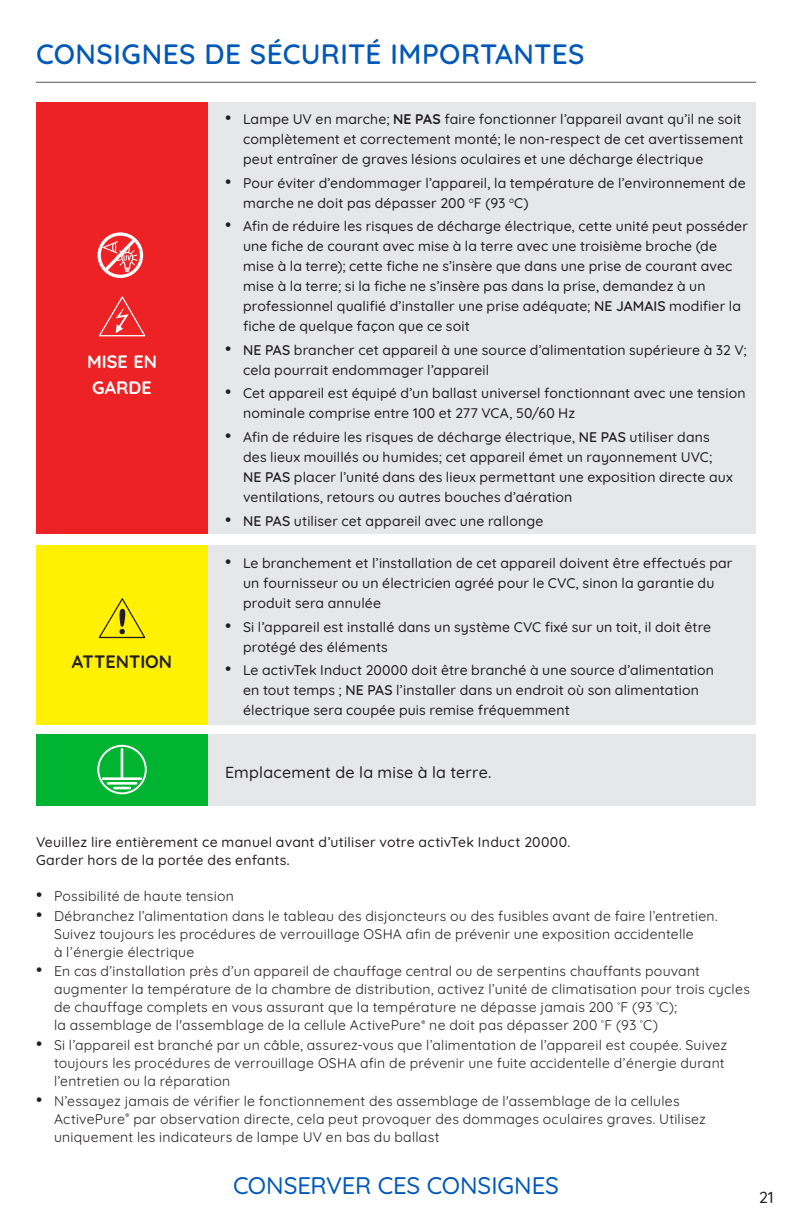
<style>
.page{position:relative;width:792px;height:1224px;background:#fff}
.page>*{position:absolute;margin:0;border:0;box-sizing:border-box;transform-origin:0 0}
.t1{font:600 28px "Quicksand";letter-spacing:.015em;color:#0058b8}
.t2{font:500 24px "Quicksand";letter-spacing:-.005em;color:#0058b8}
.t3{font:700 18px/26px "Quicksand";color:#fff}
.t4{font:700 18px "Quicksand";color:#231f20}
.t5{font:500 16px "Quicksand";letter-spacing:.015em;color:#231f20}
.t6{font:500 14px/20px "Quicksand";letter-spacing:.01em;color:#231f20}
.t7{font:14px/18px "Quicksand";letter-spacing:.02em;color:#231f20}
.s1{font-weight:400;font-size:18px}
.s2{font-weight:700}
.s3{font-weight:600}
.s4{font-size:18px}
</style>
<div class="page">
<hr style="left:36px;top:82px;width:720px;height:1px;background:#54575a">
<div style="left:36px;top:102px;width:172px;height:432px;background:#ed2224"></div>
<div style="left:208px;top:102px;width:548px;height:432px;background:#e6e7e9"></div>
<svg style="left:98px;top:296px;width:48px;height:41px"></svg>
<div style="left:98px;top:232px;width:45px;height:46px;border:3px solid #fff;border-radius:50%"></div>
<svg style="left:101px;top:235px;width:38px;height:40px"></svg>
<div style="left:36px;top:545px;width:172px;height:180px;background:#fff101"></div>
<div style="left:208px;top:545px;width:548px;height:180px;background:#e6e7e9"></div>
<svg style="left:98px;top:598px;width:48px;height:41px"></svg>
<div style="left:36px;top:734px;width:172px;height:72px;background:#00b331"></div>
<div style="left:208px;top:734px;width:548px;height:72px;background:#e6e7e9"></div>
<div style="left:97px;top:745px;width:50px;height:49px;border:2px solid #fff;border-radius:50%"></div>
<svg style="left:114px;top:787px;width:16px;height:2px"></svg>
<hr style="left:108px;top:782px;width:28px;height:3px;background:#fff">
<hr style="left:103px;top:777px;width:38px;height:3px;background:#fff">
<hr style="left:121px;top:749px;width:2px;height:29px;background:#fff">
<h1 class="t1" style="left:36px;top:32px;width:550px">CONSIGNES DE SÉCURITÉ IMPORTANTES</h1>
<p class="t3" style="left:87px;top:347px;width:71px">MISE EN<br>GARDE</p>
<p class="t4" style="left:72px;top:648px;width:102px">ATTENTION</p>
<p class="t6" style="left:243px;top:108px;width:502px;text-indent:-18px"><span class="s1">•</span> Lampe UV en marche; <span class="s2">NE PAS</span> faire fonctionner l’appareil avant qu’il ne soit complètement et correctement monté; le non-respect de cet avertissement peut entraîner de graves lésions oculaires et une décharge électrique</p>
<p class="t6" style="left:243px;top:171px;width:504px;text-indent:-18px"><span class="s1">•</span> Pour éviter d’endommager l’appareil, la température de l’environnement de marche ne doit pas dépasser 200 <sup>o</sup>F (93 <sup>o</sup>C)</p>
<p class="t6" style="left:243px;top:215px;width:506px;text-indent:-18px"><span class="s1">•</span> Afin de réduire les risques de décharge électrique, cette unité peut posséder une fiche de courant avec mise à la terre avec une troisième broche (de mise à la terre); cette fiche ne s’insère que dans une prise de courant avec mise à la terre; si la fiche ne s’insère pas dans la prise, demandez à un professionnel qualifié d’installer une prise adéquate; <span class="s3">NE JAMAIS</span> modifier la fiche de quelque façon que ce soit</p>
<p class="t6" style="left:243px;top:339px;width:505px;text-indent:-18px"><span class="s1">•</span> <span class="s3">NE PAS</span> brancher cet appareil à une source d’alimentation supérieure à 32 V; cela pourrait endommager l’appareil</p>
<p class="t6" style="left:243px;top:382px;width:504px;text-indent:-18px"><span class="s1">•</span> Cet appareil est équipé d’un ballast universel fonctionnant avec une tension nominale comprise entre 100 et 277 VCA, 50/60 Hz</p>
<p class="t6" style="left:243px;top:426px;width:491px;text-indent:-18px"><span class="s1">•</span> Afin de réduire les risques de décharge électrique, <span class="s3">NE PAS</span> utiliser dans des lieux mouillés ou humides; cet appareil émet un rayonnement UVC; <span class="s3">NE PAS</span> placer l’unité dans des lieux permettant une exposition directe aux ventilations, retours ou autres bouches d’aération</p>
<p class="t6" style="left:225px;top:509px;width:320px"><span class="s1">•</span> <span class="s3">NE PAS</span> utiliser cet appareil avec une rallonge</p>
<p class="t6" style="left:243px;top:552px;width:491px;text-indent:-18px"><span class="s1">•</span> Le branchement et l’installation de cet appareil doivent être effectués par un fournisseur ou un électricien agréé pour le CVC, sinon la garantie du produit sera annulée</p>
<p class="t6" style="left:243px;top:615px;width:470px;text-indent:-18px"><span class="s1">•</span> Si l’appareil est installé dans un système CVC fixé sur un toit, il doit être protégé des éléments</p>
<p class="t6" style="left:243px;top:659px;width:473px;text-indent:-18px"><span class="s1">•</span> Le activTek Induct 20000 doit être branché à une source d’alimentation en tout temps ; <span class="s3">NE PAS</span> l’installer dans un endroit où son alimentation électrique sera coupée puis remise fréquemment</p>
<p class="t5" style="left:225px;top:760px;width:268px">Emplacement de la mise à la terre.</p>
<p class="t6" style="left:36px;top:831px;width:536px;line-height:18.2px">Veuillez lire entièrement ce manuel avant d’utiliser votre activTek Induct 20000.<br>Garder hors de la portée des enfants.</p>
<p class="t7" style="left:36px;top:885px;width:199px"><span class="s4">•</span> Possibilité de haute tension</p>
<p class="t7" style="left:54px;top:905px;width:665px;text-indent:-18px"><span class="s4">•</span> Débranchez l’alimentation dans le tableau des disjoncteurs ou des fusibles avant de faire l’entretien.<br>Suivez toujours les procédures de verrouillage OSHA afin de prévenir une exposition accidentelle<br>à l’énergie électrique</p>
<p class="t7" style="left:54px;top:961px;width:697px;text-indent:-18px"><span class="s4">•</span> En cas d’installation près d’un appareil de chauffage central ou de serpentins chauffants pouvant augmenter la température de la chambre de distribution, activez l’unité de climatisation pour trois cycles de chauffage complets en vous assurant que la température ne dépasse jamais 200 <sup>°</sup>F (93 <sup>°</sup>C);<br>la assemblage de l'assemblage de la cellule ActivePure<sup>®</sup> ne doit pas dépasser 200 <sup>°</sup>F (93 <sup>°</sup>C)</p>
<p class="t7" style="left:54px;top:1035px;width:675px;text-indent:-18px"><span class="s4">•</span> Si l’appareil est branché par un câble, assurez-vous que l’alimentation de l’appareil est coupée. Suivez toujours les procédures de verrouillage OSHA afin de prévenir une fuite accidentelle d’énergie durant l’entretien ou la réparation</p>
<p class="t7" style="left:54px;top:1091px;width:653px;text-indent:-18px"><span class="s4">•</span> N’essayez jamais de vérifier le fonctionnement des assemblage de l'assemblage de la cellules<br>ActivePure<sup>®</sup> par observation directe, cela peut provoquer des dommages oculaires graves. Utilisez uniquement les indicateurs de lampe UV en bas du ballast</p>
<h2 class="t2" style="left:233px;top:1167px;width:327px">CONSERVER CES CONSIGNES</h2>
<p class="t5" style="left:759px;top:1185px;width:16px">21</p>
</div>
